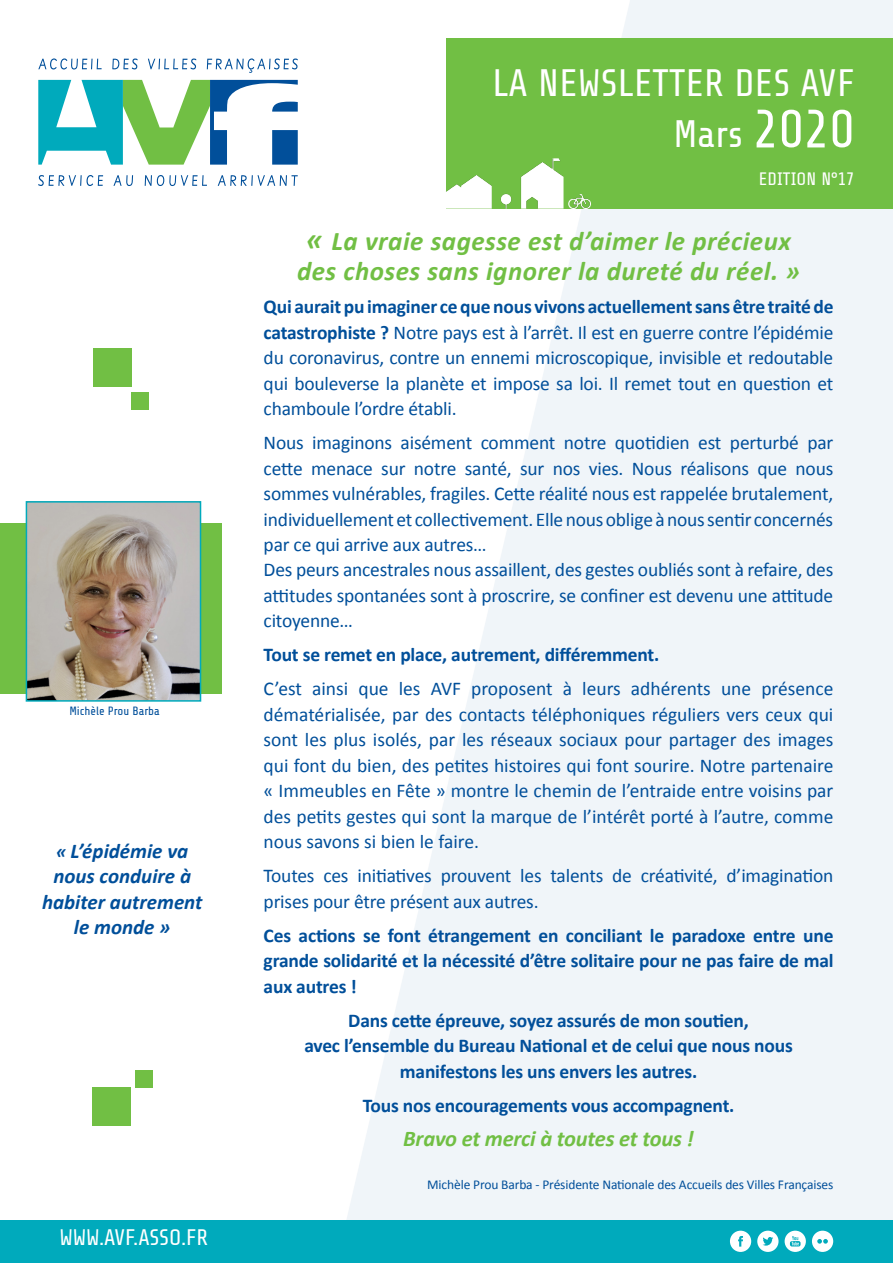
<style>
.page{position:relative;width:893px;height:1263px;background:#fff}
.page>*{position:absolute;margin:0;border:0;box-sizing:border-box;transform-origin:0 0}
.t1{font:38.25px "Share Tech";letter-spacing:.01em;color:#fff}
.Phrase_verte{font:italic 700 27px/30px "Calibri";letter-spacing:.02em;color:#71bf44;text-align:center}
.TEXTE{font:italic 700 22.5px "Calibri";letter-spacing:-.01em;color:#71bf44}
.t2{font:22.5px "Share Tech";color:#fff}
.Citation{font:italic 700 21px/25.5px "Calibri";color:#014f9a;text-align:center}
.TEXTE-2{font:19.5px/25.5px "Calibri";letter-spacing:-.01em;color:#014f9a;text-align:justify}
.TEXTE-3{font:700 19.5px/25.5px "Calibri";letter-spacing:-.01em;color:#014f9a;text-align:justify}
.t3{font:18px "Share Tech";letter-spacing:.01em;color:#fff}
.TEXTE-4{font:13.5px "Calibri";letter-spacing:-.01em;color:#014f9a}
.Légende{font:12px "Share Tech";color:#014f9a}
.s1{font-size:19.5px}
.s2{font-size:54px}
.s3{font-size:31.5px}
.s4{font-weight:700}
</style>
<div class="page">
<img style="left:25px;top:0;width:868px;height:1220px">
<div style="left:446px;top:38px;width:447px;height:170px;background:#71bf44"></div>
<div style="left:0;top:1220px;width:893px;height:43px;background:#00aabc"></div>
<div style="left:0;top:523px;width:221px;height:171px;background:#71bf44"></div>
<svg style="left:38px;top:80px;width:260px;height:85px"></svg>
<svg style="left:38px;top:58px;width:260px;height:15px"></svg>
<svg style="left:38px;top:175px;width:260px;height:11px"></svg>
<img style="left:29px;top:504px;width:169px;height:195px">
<div style="left:26px;top:501px;width:175px;height:201px;border:2px solid #00aabc"></div>
<img style="left:445px;top:158px;width:145px;height:51px">
<svg style="left:730px;top:1231px;width:21px;height:21px"></svg>
<svg style="left:757px;top:1231px;width:21px;height:21px"></svg>
<svg style="left:812px;top:1231px;width:21px;height:21px"></svg>
<svg style="left:785px;top:1231px;width:21px;height:21px"></svg>
<div style="left:94px;top:349px;width:38px;height:38px;background:#71bf44"></div>
<div style="left:132px;top:392px;width:17px;height:17px;background:#71bf44"></div>
<div style="left:92px;top:1087px;width:38px;height:39px;background:#71bf44"></div>
<div style="left:136px;top:1070px;width:17px;height:17px;background:#71bf44"></div>
<p class="Légende" style="left:69px;top:705px;width:92px">Michèle Prou Barba</p>
<p class="Citation" style="left:42px;top:838px;width:162px"><span class="s1">«</span> L’épidémie va nous conduire à habiter autrement le monde »</p>
<p class="t2" style="left:60px;top:1226px;width:150px">WWW.AVF.ASSO.FR</p>
<p class="t1" style="left:493px;top:64px;width:363px">LA NEWSLETTER DES AVF</p>
<p class="t1" style="left:673px;top:115px;width:183px">Mars <span class="s2">2020</span></p>
<p class="t3" style="left:759px;top:170px;width:98px">EDITION N°17</p>
<p class="Phrase_verte" style="left:297px;top:226px;width:504px"><span class="s3">«</span> La vraie sagesse est d’aimer le précieux des choses sans ignorer la dureté du réel. »</p>
<p class="TEXTE-2" style="left:264px;top:294px;width:571px"><span class="s4">Qui aurait pu imaginer ce que nous vivons actuellement sans être traité de catastrophiste ?</span> Notre pays est à l’arrêt. Il est en guerre contre l’épidémie du coronavirus, contre un ennemi microscopique, invisible et redoutable qui bouleverse la planète et impose sa loi. Il remet tout en question et chamboule l’ordre établi.</p>
<p class="TEXTE-2" style="left:264px;top:430px;width:571px">Nous imaginons aisément comment notre quotidien est perturbé par cette menace sur notre santé, sur nos vies. Nous réalisons que nous sommes vulnérables, fragiles. Cette réalité nous est rappelée brutalement, individuellement et collectivement. Elle nous oblige à nous sentir concernés par ce qui arrive aux autres…</p>
<p class="TEXTE-2" style="left:264px;top:557px;width:571px">Des peurs ancestrales nous assaillent, des gestes oubliés sont à refaire, des attitudes spontanées sont à proscrire, se confiner est devenu une attitude citoyenne…</p>
<p class="TEXTE-3" style="left:264px;top:642px;width:397px">Tout se remet en place, autrement, différemment.</p>
<p class="TEXTE-2" style="left:264px;top:676px;width:571px">C’est ainsi que les AVF proposent à leurs adhérents une présence dématérialisée, par des contacts téléphoniques réguliers vers ceux qui sont les plus isolés, par les réseaux sociaux pour partager des images qui font du bien, des petites histoires qui font sourire. Notre partenaire « Immeubles en Fête » montre le chemin de l’entraide entre voisins par des petits gestes qui sont la marque de l’intérêt porté à l’autre, comme nous savons si bien le faire.</p>
<p class="TEXTE-2" style="left:264px;top:863px;width:571px">Toutes ces initiatives prouvent les talents de créativité, d’imagination prises pour être présent aux autres.</p>
<p class="TEXTE-3" style="left:264px;top:923px;width:571px">Ces actions se font étrangement en conciliant le paradoxe entre une grande solidarité et la nécessité d’être solitaire pour ne pas faire de mal aux autres !</p>
<p class="TEXTE-3" style="left:304px;top:1008px;width:490px;text-align:center">Dans cette épreuve, soyez assurés de mon soutien,<br>avec l’ensemble du Bureau National et de celui que nous nous manifestons les uns envers les autres.</p>
<p class="TEXTE-3" style="left:363px;top:1093px;width:373px">Tous nos encouragements vous accompagnent.</p>
<p class="TEXTE" style="left:403px;top:1124px;width:292px">Bravo et merci à toutes et tous !</p>
<p class="TEXTE-4" style="left:427px;top:1176px;width:408px">Michèle Prou Barba - Présidente Nationale des Accueils des Villes Françaises</p>
</div>
